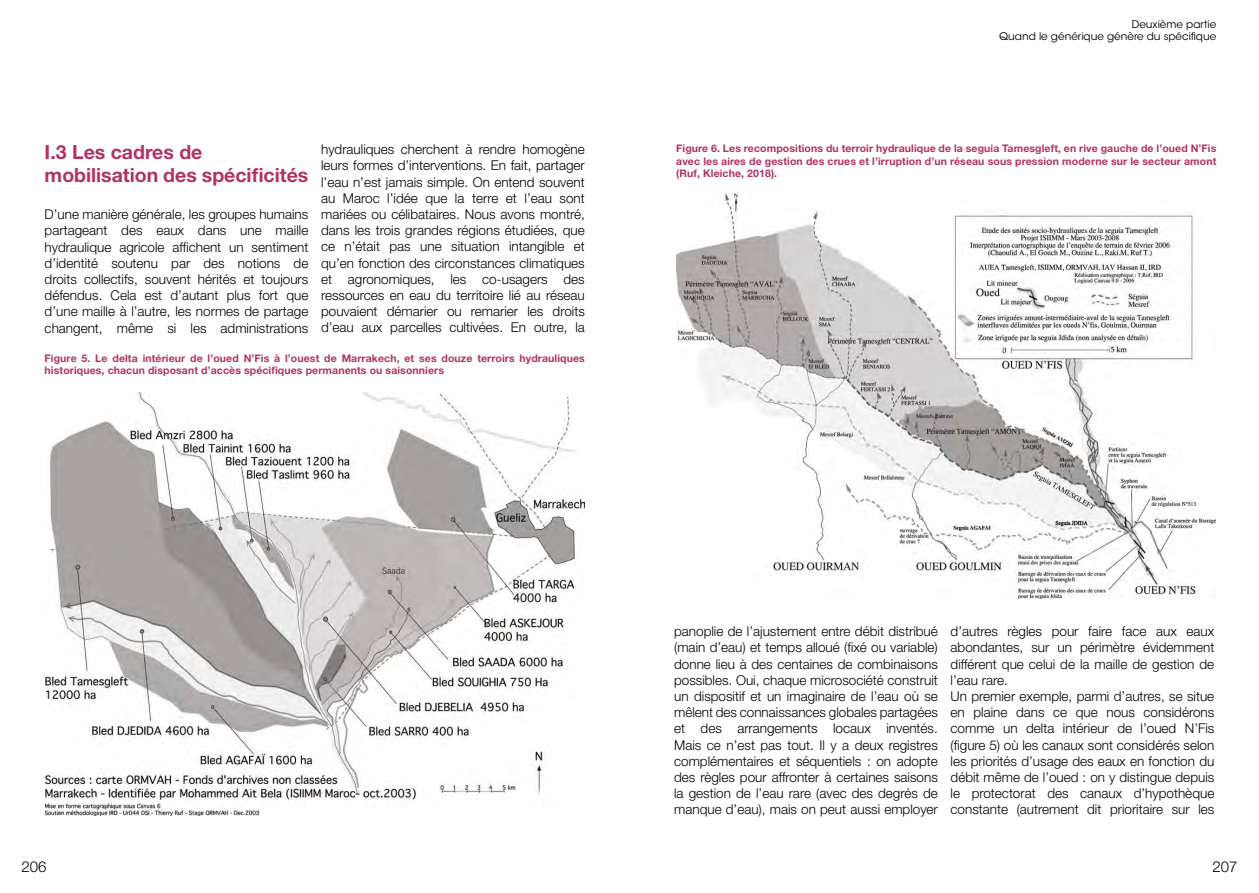
<style>
.page{position:relative;width:1259px;height:893px;background:#fff}
.page>*{position:absolute;margin:0;border:0;box-sizing:border-box;transform-origin:0 0}
.t1{font:700 19.5px/23.4px "Helvetica Neue LT Std";color:#b33163}
.t2{font:300 15px "Helvetica Neue LT Std";color:#000}
.t3{font:300 13.5px/16.2px "Helvetica Neue LT Std";color:#000;text-align:justify}
.t4{font:700 10.5px/12.6px "Helvetica Neue LT Std";letter-spacing:.01em;color:#b33163}
.t5{font:10.5px/12.6px "ITC Avant Garde Std";color:#000;text-align:right}
</style>
<div class="page">
<img style="left:45px;top:393px;width:539px;height:423px">
<img style="left:677px;top:194px;width:538px;height:404px">
<h1 class="t1" style="left:45px;top:139px;width:265px">I.3 Les cadres de mobilisation des spécificités</h1>
<p class="t3" style="left:45px;top:206px;width:265px">D’une manière générale, les groupes humains partageant des eaux dans une maille hydraulique agricole affichent un sentiment d’identité soutenu par des notions de droits collectifs, souvent hérités et toujours défendus. Cela est d’autant plus fort que d’une maille à l’autre, les normes de partage changent, même si les administrations</p>
<p class="t3" style="left:321px;top:141px;width:265px">hydrauliques cherchent à rendre homogène leurs formes d’interventions. En fait, partager l’eau n’est jamais simple. On entend souvent au Maroc l’idée que la terre et l’eau sont mariées ou célibataires. Nous avons montré, dans les trois grandes régions étudiées, que ce n’était pas une situation intangible et qu’en fonction des circonstances climatiques et agronomiques, les co-usagers des ressources en eau du territoire lié au réseau pouvaient démarier ou remarier les droits d’eau aux parcelles cultivées. En outre, la</p>
<p class="t4" style="left:45px;top:352px;width:542px">Figure 5. Le delta intérieur de l’oued N’Fis à l’ouest de Marrakech, et ses douze terroirs hydrauliques historiques, chacun disposant d’accès spécifiques permanents ou saisonniers</p>
<p class="t5" style="left:999px;top:18px;width:219px">Deuxième partie<br>Quand le générique génère du spécifique</p>
<p class="t4" style="left:676px;top:142px;width:541px;text-align:justify">Figure 6. Les recompositions du terroir hydraulique de la seguia Tamesgleft, en rive gauche de l’oued N’Fis avec les aires de gestion des crues et l’irruption d’un réseau sous pression moderne sur le secteur amont (Ruf, Kleiche, 2018).</p>
<p class="t3" style="left:674px;top:623px;width:265px">panoplie de l’ajustement entre débit distribué (main d’eau) et temps alloué (fixé ou variable) donne lieu à des centaines de combinaisons possibles. Oui, chaque microsociété construit un dispositif et un imaginaire de l’eau où se mêlent des connaissances globales partagées et des arrangements locaux inventés.<br>Mais ce n’est pas tout. Il y a deux registres complémentaires et séquentiels : on adopte des règles pour affronter à certaines saisons la gestion de l’eau rare (avec des degrés de manque d’eau), mais on peut aussi employer</p>
<p class="t3" style="left:950px;top:623px;width:265px;text-align:left">d’autres règles pour faire face aux eaux abondantes, sur un périmètre évidemment différent que celui de la maille de gestion de l’eau rare.<br>Un premier exemple, parmi d’autres, se situe en plaine dans ce que nous considérons comme un delta intérieur de l’oued N’Fis (figure 5) où les canaux sont considérés selon les priorités d’usage des eaux en fonction du débit même de l’oued : on y distingue depuis le protectorat des canaux d’hypothèque constante (autrement dit prioritaire sur les</p>
<p class="t2" style="left:22px;top:857px;width:27px">206</p>
<p class="t2" style="left:1212px;top:857px;width:27px">207</p>
</div>
